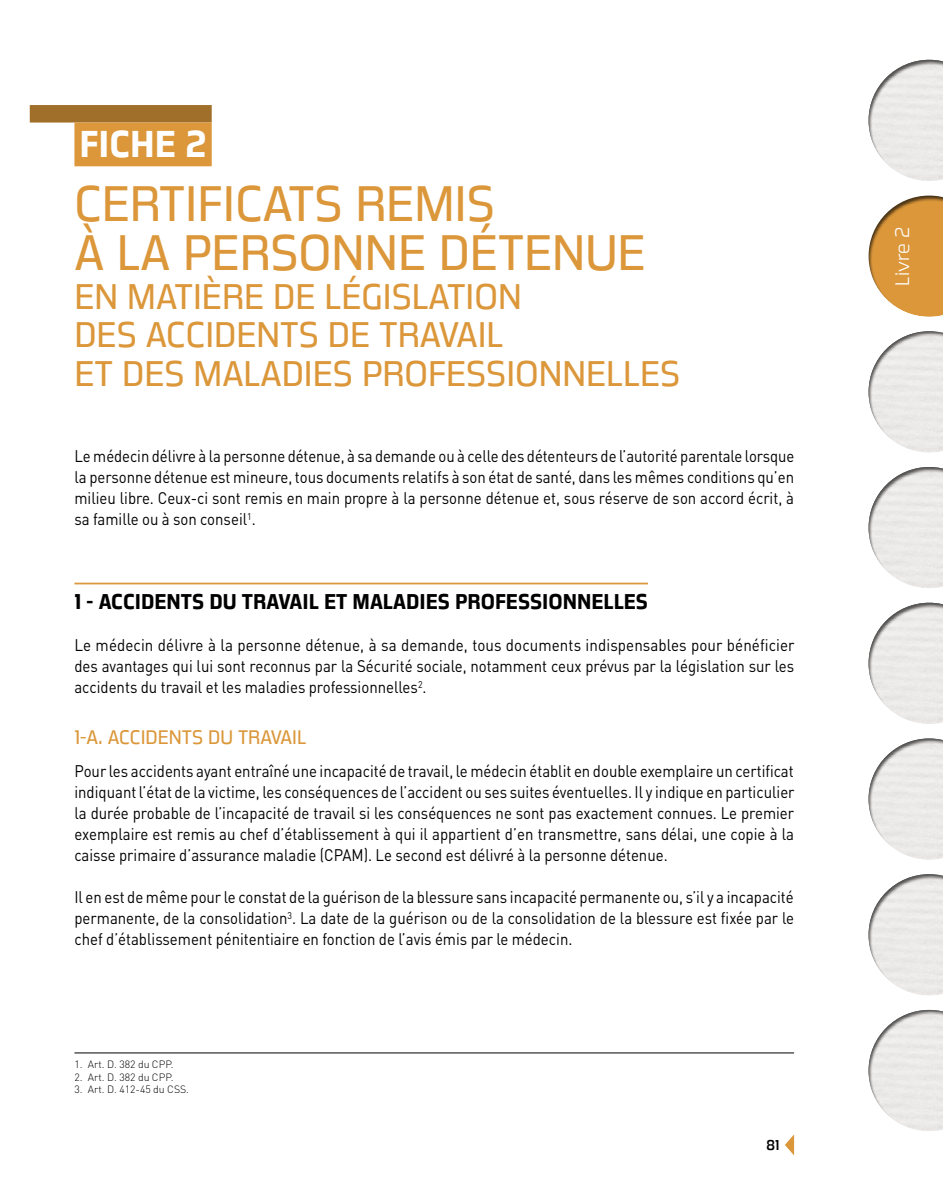
<style>
.page{position:relative;width:943px;height:1191px;background:#fff}
.page>*{position:absolute;margin:0;border:0;box-sizing:border-box;transform-origin:0 0}
._04-Fiche-Titre_suiv{font:49px/49px "Great Escape Bk";color:#db973a}
._04-Fiche-N{font:700 36.75px "Great Escape Rg";color:#fff}
._04-Fiche-Titre_rédu{font:35px/38.5px "Great Escape Bk";color:#db973a}
.TR-Inter-1{font:700 21px "Great Escape Rg";color:#000}
.TR-Inter-2{font:19.25px "Great Escape Bk";color:#db973a}
.t1{font:19.25px "Great Escape Lt";color:#fff}
.TR-Textecourant-esp{font:16.62px/21px "DIN";color:#000;text-align:justify;scale:.9 1}
.TR-Textecourant-esp-2{font:16.62px/21px "DIN";color:#000;text-align:justify;scale:.89 1}
.TR-Textecourant-esp-3{font:16.62px/21px "DIN";color:#000;text-align:justify;scale:.91 1}
.t2{font:14px "Great Escape Rg";color:#000}
.TR-Note{font:300 10.5px "DIN";color:#000}
</style>
<div class="page">
<div style="left:851px;top:183px;width:92px;height:135px;background:#000;opacity:.65"></div>
<svg style="left:785px;top:1134px;width:9px;height:21px"></svg>
<div style="left:851px;top:319px;width:92px;height:134px;background:#000;opacity:.65"></div>
<div style="left:851px;top:454px;width:92px;height:135px;background:#000;opacity:.65"></div>
<div style="left:851px;top:589px;width:92px;height:136px;background:#000;opacity:.65"></div>
<div style="left:851px;top:725px;width:92px;height:135px;background:#000;opacity:.65"></div>
<div style="left:851px;top:860px;width:92px;height:137px;background:#000;opacity:.65"></div>
<div style="left:851px;top:997px;width:92px;height:134px;background:#000;opacity:.65"></div>
<div style="left:851px;top:46px;width:92px;height:137px;background:#000;opacity:.65"></div>
<div style="left:30px;top:105px;width:182px;height:18px;background:#a0702a"></div>
<div style="left:74px;top:123px;width:138px;height:43px;background:#db973a"></div>
<hr style="left:74px;top:582px;width:574px;height:2px;background:#db973a">
<hr style="left:74px;top:1052px;width:720px;height:1px;background:#000">
<p class="_04-Fiche-N" style="left:79px;top:122px;width:129px">FICHE 2</p>
<p class="_04-Fiche-Titre_suiv" style="left:74px;top:179px;width:572px">CERTIFICATS REMIS<br>À LA PERSONNE DÉTENUE</p>
<p class="_04-Fiche-Titre_rédu" style="left:74px;top:277px;width:607px">EN MATIÈRE DE LÉGISLATION<br>DES ACCIDENTS DE TRAVAIL<br>ET DES MALADIES PROFESSIONNELLES</p>
<p class="TR-Textecourant-esp-2" style="left:74px;top:445px;width:810px">Le médecin délivre à la personne détenue, à sa demande ou à celle des détenteurs de l’autorité parentale lorsque la personne détenue est mineure, tous documents relatifs à son état de santé, dans les mêmes conditions qu’en milieu libre. Ceux-ci sont remis en main propre à la personne détenue et, sous réserve de son accord écrit, à sa famille ou à son conseil<sup>1</sup>.</p>
<p class="TR-Inter-1" style="left:74px;top:589px;width:575px">1 - ACCIDENTS DU TRAVAIL ET MALADIES PROFESSIONNELLES</p>
<p class="TR-Textecourant-esp-3" style="left:74px;top:634px;width:792px">Le médecin délivre à la personne détenue, à sa demande, tous documents indispensables pour bénéficier des avantages qui lui sont reconnus par la Sécurité sociale, notamment ceux prévus par la législation sur les accidents du travail et les maladies professionnelles<sup>2</sup>.</p>
<p class="TR-Inter-2" style="left:74px;top:725px;width:233px">1-A. ACCIDENTS DU TRAVAIL</p>
<p class="TR-Textecourant-esp" style="left:74px;top:760px;width:801px">Pour les accidents ayant entraîné une incapacité de travail, le médecin établit en double exemplaire un certificat indiquant l’état de la victime, les conséquences de l’accident ou ses suites éventuelles. Il y indique en particulier la durée probable de l’incapacité de travail si les conséquences ne sont pas exactement connues. Le premier exemplaire est remis au chef d’établissement à qui il appartient d’en transmettre, sans délai, une copie à la caisse primaire d’assurance maladie (CPAM). Le second est délivré à la personne détenue.</p>
<p class="TR-Textecourant-esp" style="left:74px;top:886px;width:801px">Il en est de même pour le constat de la guérison de la blessure sans incapacité permanente ou, s’il y a incapacité permanente, de la consolidation<sup>3</sup>. La date de la guérison ou de la consolidation de la blessure est fixée par le chef d’établissement pénitentiaire en fonction de l’avis émis par le médecin.</p>
<p class="TR-Note" style="left:74px;top:1057px;width:101px">1. Art. D. 382 du CPP.</p>
<p class="TR-Note" style="left:74px;top:1070px;width:101px">2. Art. D. 382 du CPP.</p>
<p class="TR-Note" style="left:74px;top:1083px;width:116px">3. Art. D. 412-45 du CSS.</p>
<p class="t2" style="left:766px;top:1136px;width:15px">81</p>
<p class="t1" style="left:890px;top:286px;width:61px;rotate:-90deg">Livre 2</p>
</div>
